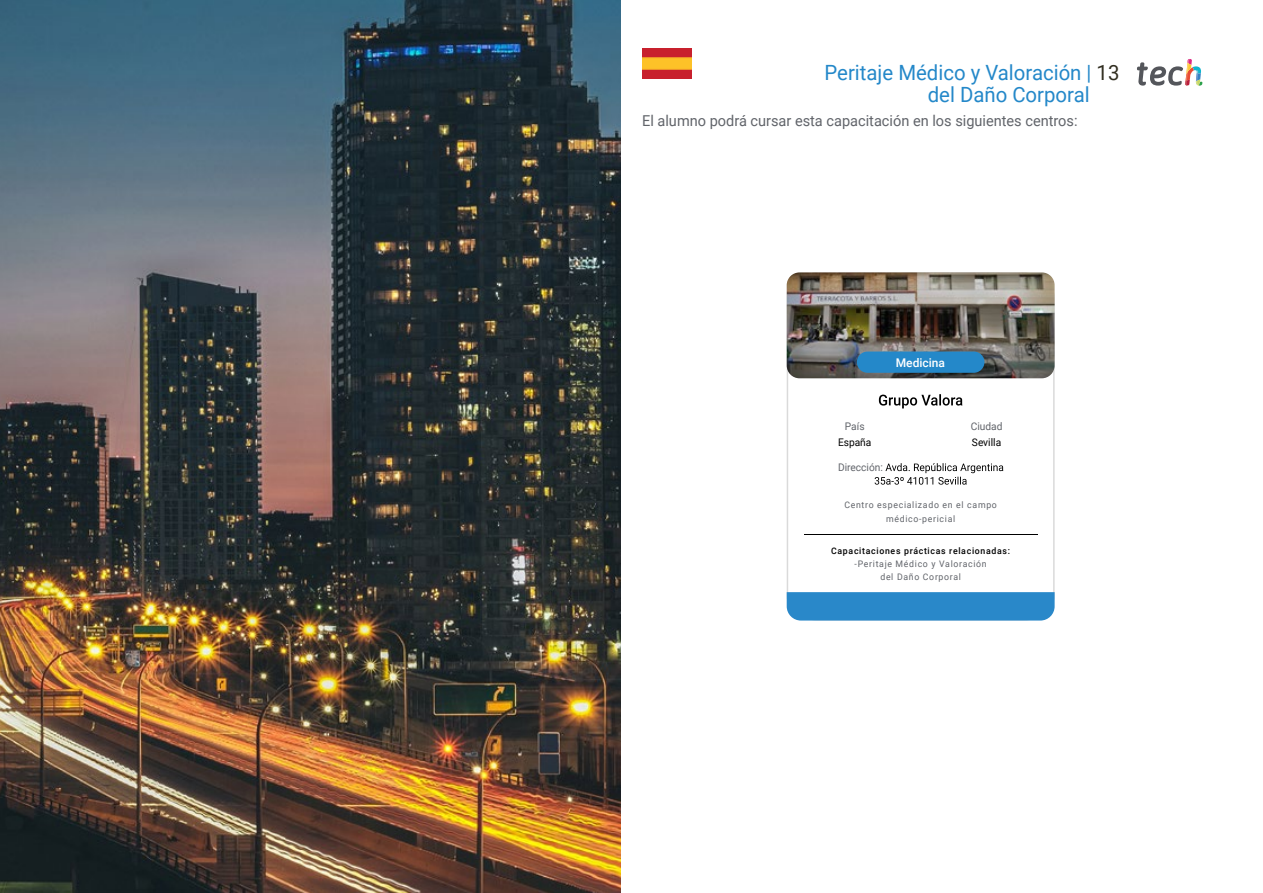
<style>
.page{position:relative;width:1263px;height:893px;background:#fff}
.page>*{position:absolute;margin:0;border:0;box-sizing:border-box;transform-origin:0 0}
.t1{font:21px/22.5px "Roboto";color:#2488c9}
.t2{font:15px "Roboto";color:#61646a}
.t3{font:500 12px "Roboto";color:#fff}
.t4{font:10.5px "Roboto";color:#61646a}
.t5{font:10.5px "Roboto";color:#000}
.t6{font:9px/13.5px "Roboto";letter-spacing:.08em;color:#61646a;text-align:center}
.t7{font:500 9px "Roboto";letter-spacing:.08em;color:#000}
.s1{color:#312e20}
</style>
<div class="page">
<img style="left:642px;top:49px;width:49px;height:30px">
<img style="left:0;top:0;width:621px;height:893px">
<svg style="left:786px;top:281px;width:269px;height:329px"></svg>
<img style="left:787px;top:272px;width:267px;height:106px">
<div style="left:857px;top:351px;width:127px;height:22px;background:#2488c9;border-radius:11px"></div>
<svg style="left:787px;top:592px;width:267px;height:29px"></svg>
<hr style="left:804px;top:534px;width:233px;height:1px;background:#000">
<svg style="left:879px;top:394px;width:83px;height:14px"></svg>
<svg style="left:875px;top:463px;width:128px;height:22px"></svg>
<svg style="left:1137px;top:59px;width:65px;height:27px"></svg>
<h1 class="t1" style="left:928px;top:60px;width:193px;text-indent:-103px">Peritaje Médico y Valoración | <span class="s1">13 </span>del Daño Corporal</h1>
<h2 class="t2" style="left:642px;top:110px;width:437px">El alumno podrá cursar esta capacitación en los siguientes centros:</h2>
<p class="t4" style="left:845px;top:418px;width:21px">País</p>
<p class="t5" style="left:838px;top:435px;width:35px">España</p>
<h3 class="t3" style="left:896px;top:354px;width:51px">Medicina</h3>
<p class="t4" style="left:971px;top:418px;width:33px">Ciudad</p>
<p class="t5" style="left:972px;top:435px;width:31px">Sevilla</p>
<p class="t4" style="left:838px;top:460px;width:46px">Dirección:</p>
<p class="t6" style="left:844px;top:498px;width:154px">Centro especializado en el campo médico-pericial</p>
<p class="t7" style="left:831px;top:544px;width:180px">Capacitaciones prácticas relacionadas:</p>
<p class="t6" style="left:855px;top:557px;width:134px">-Peritaje Médico y Valoración del Daño Corporal</p>
</div>
